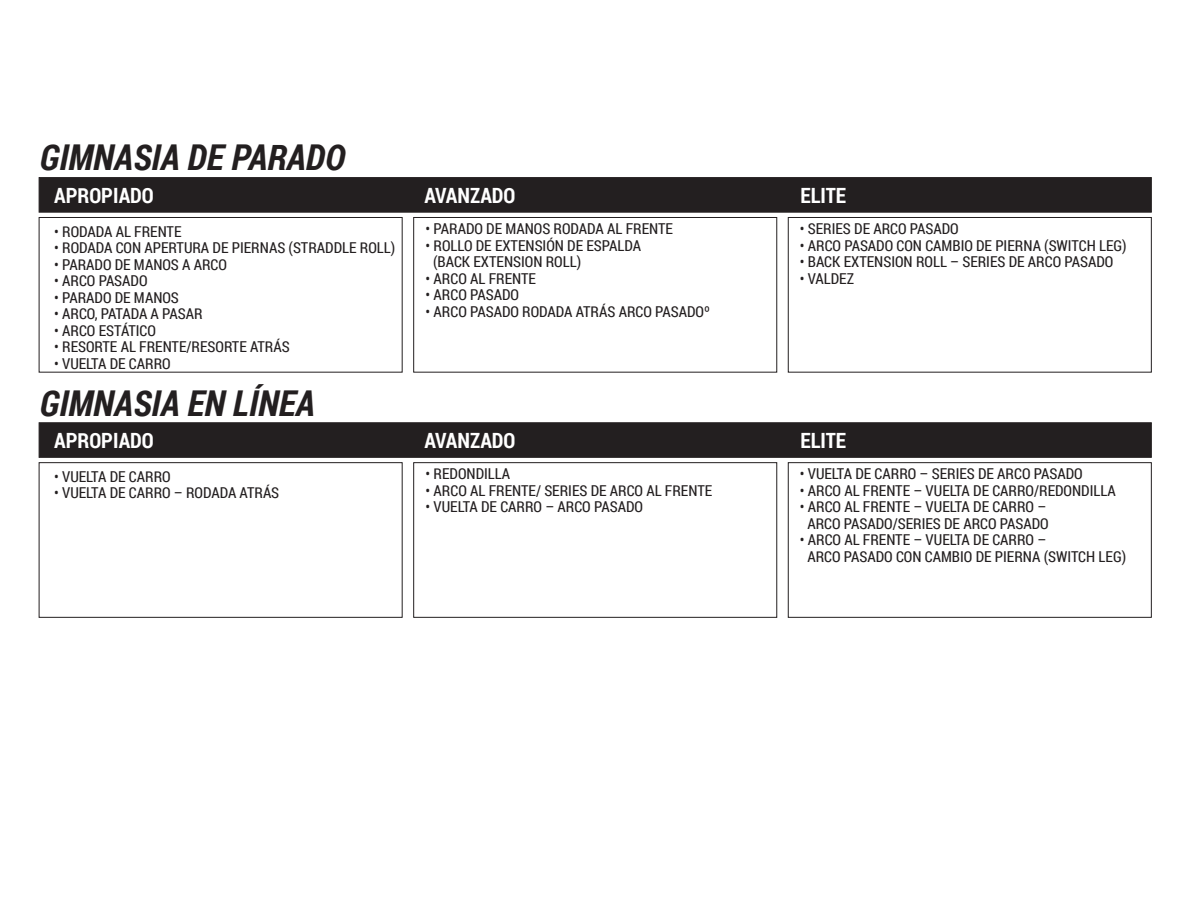
<style>
.page{position:relative;width:1188px;height:918px;background:#fff}
.page>*{position:absolute;margin:0;border:0;box-sizing:border-box;transform-origin:0 0}
.t1{font:italic 700 35.55px "Roboto Condensed";color:#231f20}
.t2{font:700 21px "Roboto Condensed";color:#fff}
.t3{font:15px/16.5px "Roboto Condensed";color:#231f20}
</style>
<div class="page">
<div style="left:39px;top:217px;width:363px;height:155px;border:1px solid #231f20"></div>
<div style="left:39px;top:177px;width:1113px;height:35px;background:#231f20;border:1px solid #231f20"></div>
<div style="left:414px;top:217px;width:363px;height:155px;border:1px solid #231f20"></div>
<div style="left:788px;top:217px;width:364px;height:155px;border:1px solid #231f20"></div>
<div style="left:39px;top:423px;width:1113px;height:35px;background:#231f20;border:1px solid #231f20"></div>
<h1 class="t1" style="left:40px;top:133px;width:307px">GIMNASIA DE PARADO</h1>
<h2 class="t2" style="left:54px;top:181px;width:101px">APROPIADO</h2>
<h2 class="t2" style="left:425px;top:181px;width:92px">AVANZADO</h2>
<h2 class="t2" style="left:801px;top:181px;width:47px">ELITE</h2>
<p class="t3" style="left:54px;top:223px;width:129px">• RODADA AL FRENTE</p>
<p class="t3" style="left:54px;top:239px;width:343px">• RODADA CON APERTURA DE PIERNAS (STRADDLE ROLL)</p>
<p class="t3" style="left:54px;top:256px;width:174px">• PARADO DE MANOS A ARCO</p>
<p class="t3" style="left:54px;top:272px;width:95px">• ARCO PASADO</p>
<p class="t3" style="left:54px;top:289px;width:126px">• PARADO DE MANOS</p>
<p class="t3" style="left:54px;top:305px;width:150px">• ARCO, PATADA A PASAR</p>
<p class="t3" style="left:54px;top:322px;width:103px">• ARCO ESTÁTICO</p>
<p class="t3" style="left:54px;top:338px;width:237px">• RESORTE AL FRENTE/RESORTE ATRÁS</p>
<p class="t3" style="left:54px;top:355px;width:118px">• VUELTA DE CARRO</p>
<h1 class="t1" style="left:40px;top:378px;width:277px">GIMNASIA EN LÍNEA</h1>
<p class="t3" style="left:426px;top:220px;width:249px">• PARADO DE MANOS RODADA AL FRENTE</p>
<p class="t3" style="left:433px;top:237px;width:209px;text-indent:-8px">• ROLLO DE EXTENSIÓN DE ESPALDA (BACK EXTENSION ROLL)</p>
<p class="t3" style="left:426px;top:270px;width:112px">• ARCO AL FRENTE</p>
<p class="t3" style="left:426px;top:286px;width:95px">• ARCO PASADO</p>
<p class="t3" style="left:426px;top:303px;width:286px">• ARCO PASADO RODADA ATRÁS ARCO PASADOº</p>
<p class="t3" style="left:800px;top:220px;width:160px">• SERIES DE ARCO PASADO</p>
<p class="t3" style="left:800px;top:237px;width:328px">• ARCO PASADO CON CAMBIO DE PIERNA (SWITCH LEG)</p>
<p class="t3" style="left:800px;top:253px;width:315px">• BACK EXTENSION ROLL – SERIES DE ARCO PASADO</p>
<p class="t3" style="left:800px;top:270px;width:56px">• VALDEZ</p>
<h2 class="t2" style="left:54px;top:426px;width:101px">APROPIADO</h2>
<h2 class="t2" style="left:425px;top:426px;width:92px">AVANZADO</h2>
<h2 class="t2" style="left:801px;top:426px;width:47px">ELITE</h2>
<p class="t3" style="left:54px;top:468px;width:118px">• VUELTA DE CARRO</p>
<p class="t3" style="left:54px;top:484px;width:227px">• VUELTA DE CARRO – RODADA ATRÁS</p>
<p class="t3" style="left:426px;top:465px;width:86px">• REDONDILLA</p>
<p class="t3" style="left:426px;top:482px;width:288px">• ARCO AL FRENTE/ SERIES DE ARCO AL FRENTE</p>
<p class="t3" style="left:426px;top:498px;width:219px">• VUELTA DE CARRO – ARCO PASADO</p>
<p class="t3" style="left:800px;top:465px;width:284px">• VUELTA DE CARRO – SERIES DE ARCO PASADO</p>
<p class="t3" style="left:800px;top:482px;width:318px">• ARCO AL FRENTE – VUELTA DE CARRO/REDONDILLA</p>
<p class="t3" style="left:800px;top:498px;width:250px;text-align:center">• ARCO AL FRENTE – VUELTA DE CARRO –<br>ARCO PASADO/SERIES DE ARCO PASADO</p>
<p class="t3" style="left:807px;top:531px;width:320px;text-indent:-8px">• ARCO AL FRENTE – VUELTA DE CARRO –<br>ARCO PASADO CON CAMBIO DE PIERNA (SWITCH LEG)</p>
</div>
